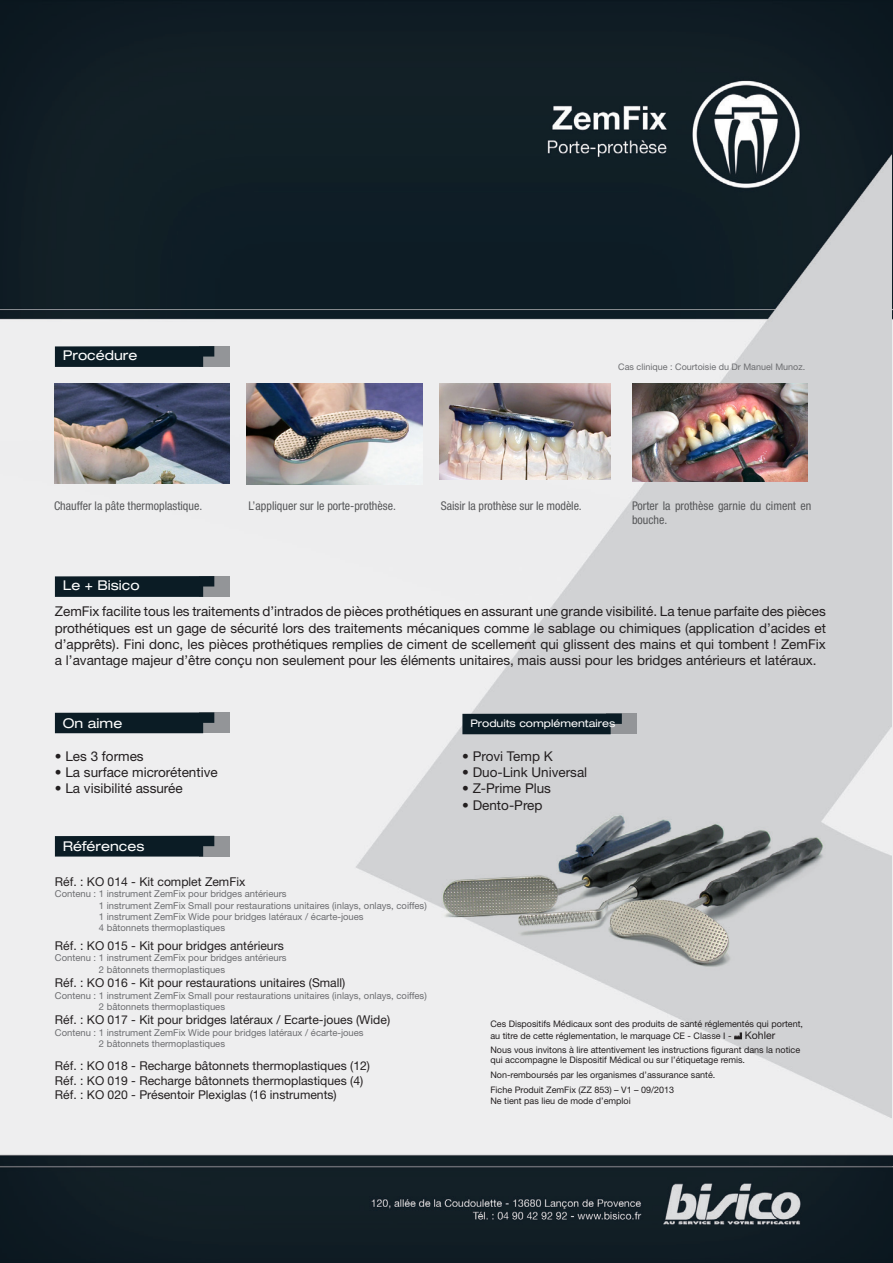
<style>
.page{position:relative;width:893px;height:1263px;background:#fff}
.page>*{position:absolute;margin:0;border:0;box-sizing:border-box;transform-origin:0 0}
.t1{font:13.5px/16.2px "Helvetica Neue LT Std";color:#231f20;text-align:justify}
.t2{font:expanded 13.5px "Helvetica Neue LT Std";color:#fff}
.t3{font:12.15px "Helvetica Neue LT Std";color:#231f20}
.t4{font:condensed 12px/14.4px "Helvetica Neue LT Std";color:#57585a}
.t5{font:expanded 10.5px "Helvetica Neue LT Std";color:#fff}
.t6{font:10.5px "Helvetica Neue LT Std";color:#231f20}
.t7{font:9.45px/11.4px "Helvetica Neue LT Std";color:#6c6d70}
.t8{font:9px/10.8px "Helvetica Neue LT Std";color:#231f20}
.t9{font:9px "Helvetica Neue LT Std";color:#6c6d70}
</style>
<div class="page">
<img style="left:0;top:0;width:893px;height:1263px">
<div style="left:199px;top:346px;width:30px;height:21px;background:#939598"></div>
<div style="left:607px;top:713px;width:30px;height:21px;background:#939598"></div>
<svg style="left:462px;top:713px;width:160px;height:21px;background:#16262e"></svg>
<svg style="left:55px;top:346px;width:159px;height:21px;background:#13232c"></svg>
<div style="left:199px;top:712px;width:30px;height:21px;background:#939598"></div>
<svg style="left:55px;top:712px;width:159px;height:21px;background:#15252e"></svg>
<div style="left:199px;top:576px;width:30px;height:21px;background:#939598"></div>
<svg style="left:55px;top:576px;width:159px;height:21px;background:#13232c"></svg>
<img style="left:54px;top:383px;width:176px;height:100px">
<img style="left:247px;top:383px;width:175px;height:101px">
<img style="left:440px;top:383px;width:170px;height:96px">
<img style="left:632px;top:383px;width:176px;height:99px">
<div style="left:199px;top:836px;width:30px;height:20px;background:#939598"></div>
<div style="left:55px;top:836px;width:159px;height:20px;background:#0b1c25"></div>
<svg style="left:734px;top:1032px;width:8px;height:7px"></svg>
<p class="t2" style="left:63px;top:347px;width:76px">Procédure</p>
<p class="t9" style="left:618px;top:362px;width:188px">Cas clinique : Courtoisie du Dr Manuel Munoz.</p>
<p class="t4" style="left:54px;top:498px;width:150px">Chauffer la pâte thermoplastique.</p>
<p class="t4" style="left:248px;top:498px;width:149px">L’appliquer sur le porte-prothèse.</p>
<p class="t4" style="left:441px;top:498px;width:142px">Saisir la prothèse sur le modèle.</p>
<p class="t4" style="left:632px;top:498px;width:181px">Porter la prothèse garnie du ciment en bouche.</p>
<p class="t2" style="left:63px;top:577px;width:78px">Le + Bisico</p>
<p class="t1" style="left:55px;top:603px;width:772px">ZemFix facilite tous les traitements d’intrados de pièces prothétiques en assurant une grande visibilité. La tenue parfaite des pièces prothétiques est un gage de sécurité lors des traitements mécaniques comme le sablage ou chimiques (application d’acides et d’apprêts). Fini donc, les pièces prothétiques remplies de ciment de scellement qui glissent des mains et qui tombent ! ZemFix a l’avantage majeur d’être conçu non seulement pour les éléments unitaires, mais aussi pour les bridges antérieurs et latéraux.</p>
<p class="t2" style="left:63px;top:715px;width:61px">On aime</p>
<p class="t5" style="left:470px;top:717px;width:147px">Produits complémentaires</p>
<p class="t1" style="left:55px;top:748px;width:90px">• Les 3 formes</p>
<p class="t1" style="left:55px;top:764px;width:164px">• La surface microrétentive</p>
<p class="t1" style="left:55px;top:780px;width:129px">• La visibilité assurée</p>
<p class="t2" style="left:63px;top:838px;width:83px">Références</p>
<p class="t3" style="left:55px;top:874px;width:192px">Réf. : KO 014 - Kit complet ZemFix</p>
<p class="t7" style="left:99px;top:888px;width:329px;text-indent:-44px">Contenu : 1 instrument ZemFix pour bridges antérieurs<br>1 instrument ZemFix Small pour restaurations unitaires (inlays, onlays, coiffes)<br>1 instrument ZemFix Wide pour bridges latéraux / écarte-joues<br>4 bâtonnets thermoplastiques</p>
<p class="t3" style="left:55px;top:938px;width:230px">Réf. : KO 015 - Kit pour bridges antérieurs</p>
<p class="t7" style="left:99px;top:952px;width:189px;text-indent:-44px">Contenu : 1 instrument ZemFix pour bridges antérieurs<br>2 bâtonnets thermoplastiques</p>
<p class="t3" style="left:55px;top:975px;width:292px">Réf. : KO 016 - Kit pour restaurations unitaires (Small)</p>
<p class="t7" style="left:99px;top:989px;width:329px;text-indent:-44px">Contenu : 1 instrument ZemFix Small pour restaurations unitaires (inlays, onlays, coiffes)<br>2 bâtonnets thermoplastiques</p>
<p class="t3" style="left:55px;top:1013px;width:337px">Réf. : KO 017 - Kit pour bridges latéraux / Ecarte-joues (Wide)</p>
<p class="t7" style="left:99px;top:1026px;width:266px;text-indent:-44px">Contenu : 1 instrument ZemFix Wide pour bridges latéraux / écarte-joues<br>2 bâtonnets thermoplastiques</p>
<p class="t3" style="left:55px;top:1059px;width:317px">Réf. : KO 018 - Recharge bâtonnets thermoplastiques (12)</p>
<p class="t3" style="left:55px;top:1073px;width:310px">Réf. : KO 019 - Recharge bâtonnets thermoplastiques (4)</p>
<p class="t3" style="left:55px;top:1088px;width:283px">Réf. : KO 020 - Présentoir Plexiglas (16 instruments)</p>
<p class="t1" style="left:462px;top:748px;width:92px">• Provi Temp K</p>
<p class="t1" style="left:462px;top:764px;width:127px">• Duo-Link Universal</p>
<p class="t1" style="left:462px;top:780px;width:90px">• Z-Prime Plus</p>
<p class="t1" style="left:462px;top:796px;width:82px">• Dento-Prep</p>
<p class="t8" style="left:490px;top:1017px;width:314px;line-height:12.6px">Ces Dispositifs Médicaux sont des produits de santé réglementés qui portent, au titre de cette réglementation, le marquage CE - Classe I -</p>
<p class="t6" style="left:745px;top:1029px;width:32px">Kohler</p>
<p class="t8" style="left:490px;top:1044px;width:311px">Nous vous invitons à lire attentivement les instructions figurant dans la notice qui accompagne le Dispositif Médical ou sur l’étiquetage remis.</p>
<p class="t8" style="left:490px;top:1070px;width:226px">Non-remboursés par les organismes d’assurance santé.</p>
<p class="t8" style="left:490px;top:1085px;width:185px">Fiche Produit ZemFix (ZZ 853) – V1 – 09/2013<br>Ne tient pas lieu de mode d’emploi</p>
</div>
